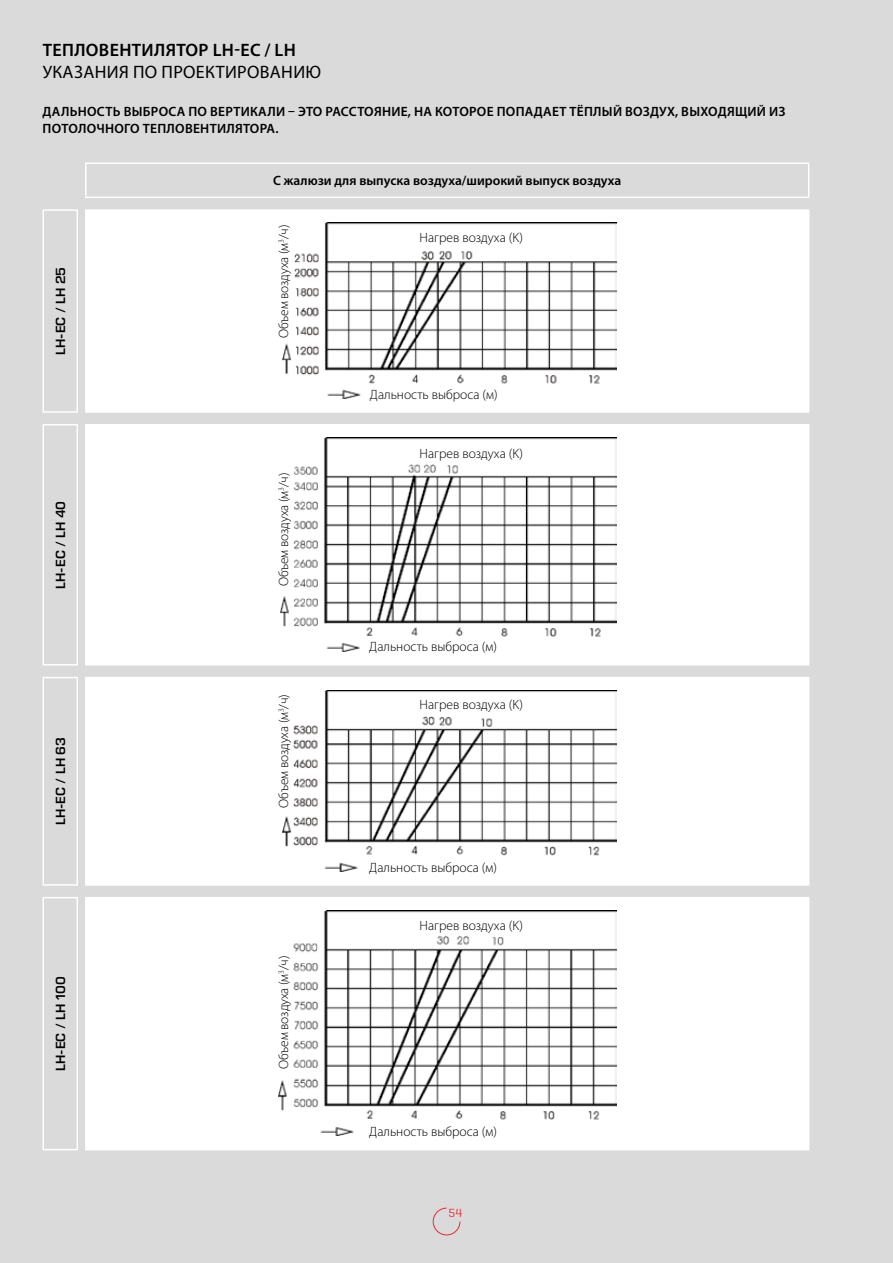
<style>
.page{position:relative;width:893px;height:1263px;background:#dadada}
.page>*{position:absolute;margin:0;border:0;box-sizing:border-box;transform-origin:0 0}
.t1{font:18px "Myriad Pro";letter-spacing:.02em;color:#000}
.t2{font:600 18px "Myriad Pro";letter-spacing:.02em;color:#000}
.t3{font:300 13.5px "Myriad Pro";color:#000}
.t4{font:600 13.5px/16.2px "Myriad Pro";letter-spacing:.02em;color:#000}
.t5{font:600 13.5px "Myriad Pro";color:#000}
.t6{font:600 13.5px "Eurostile Next LT Pro";color:#000}
.t7{font:300 12px "Center";color:#e62a32}
</style>
<div class="page">
<svg style="left:432px;top:1207px;width:29px;height:29px"></svg>
<div style="left:86px;top:211px;width:723px;height:938px;background:#fff"></div>
<hr style="left:85px;top:209px;width:724px;height:2px;background:#fff">
<hr style="left:85px;top:211px;width:2px;height:200px;background:#fff">
<hr style="left:808px;top:211px;width:1px;height:200px;background:#fff">
<hr style="left:85px;top:424px;width:724px;height:1px;background:#fff">
<hr style="left:85px;top:425px;width:2px;height:239px;background:#fff">
<hr style="left:808px;top:425px;width:1px;height:239px;background:#fff">
<hr style="left:85px;top:677px;width:724px;height:1px;background:#fff">
<hr style="left:85px;top:678px;width:2px;height:206px;background:#fff">
<hr style="left:808px;top:678px;width:1px;height:206px;background:#fff">
<hr style="left:85px;top:897px;width:724px;height:1px;background:#fff">
<hr style="left:85px;top:898px;width:2px;height:251px;background:#fff">
<hr style="left:808px;top:898px;width:1px;height:251px;background:#fff">
<hr style="left:85px;top:163px;width:724px;height:1px;background:#fff">
<hr style="left:85px;top:164px;width:2px;height:33px;background:#fff">
<hr style="left:808px;top:164px;width:1px;height:33px;background:#fff">
<hr style="left:85px;top:197px;width:724px;height:1px;background:#fff">
<hr style="left:85px;top:411px;width:724px;height:2px;background:#fff">
<hr style="left:85px;top:664px;width:724px;height:1px;background:#fff">
<hr style="left:85px;top:884px;width:724px;height:2px;background:#fff">
<hr style="left:85px;top:1149px;width:724px;height:1px;background:#fff">
<hr style="left:43px;top:209px;width:35px;height:2px;background:#fff">
<hr style="left:43px;top:211px;width:1px;height:200px;background:#fff">
<hr style="left:77px;top:211px;width:1px;height:200px;background:#fff">
<hr style="left:43px;top:411px;width:35px;height:2px;background:#fff">
<hr style="left:43px;top:424px;width:35px;height:1px;background:#fff">
<hr style="left:43px;top:425px;width:1px;height:239px;background:#fff">
<hr style="left:77px;top:425px;width:1px;height:239px;background:#fff">
<hr style="left:43px;top:664px;width:35px;height:1px;background:#fff">
<hr style="left:43px;top:677px;width:35px;height:1px;background:#fff">
<hr style="left:43px;top:678px;width:1px;height:206px;background:#fff">
<hr style="left:77px;top:678px;width:1px;height:206px;background:#fff">
<hr style="left:43px;top:884px;width:35px;height:2px;background:#fff">
<hr style="left:43px;top:897px;width:35px;height:1px;background:#fff">
<hr style="left:43px;top:898px;width:1px;height:251px;background:#fff">
<hr style="left:77px;top:898px;width:1px;height:251px;background:#fff">
<hr style="left:43px;top:1149px;width:35px;height:1px;background:#fff">
<img style="left:282px;top:223px;width:334px;height:175px">
<img style="left:281px;top:437px;width:335px;height:215px">
<img style="left:282px;top:690px;width:334px;height:182px">
<img style="left:278px;top:910px;width:338px;height:225px">
<h1 class="t2" style="left:43px;top:39px;width:255px">ТЕПЛОВЕНТИЛЯТОР LH-EC / LH</h1>
<h1 class="t1" style="left:43px;top:60px;width:280px">УКАЗАНИЯ ПО ПРОЕКТИРОВАНИЮ</h1>
<p class="t4" style="left:43px;top:103px;width:744px">ДАЛЬНОСТЬ ВЫБРОСА ПО ВЕРТИКАЛИ – ЭТО РАССТОЯНИЕ, НА КОТОРОЕ ПОПАДАЕТ ТЁПЛЫЙ ВОЗДУХ, ВЫХОДЯЩИЙ ИЗ<br>ПОТОЛОЧНОГО ТЕПЛОВЕНТИЛЯТОРА.</p>
<p class="t6" style="left:53px;top:355px;width:89px;rotate:-90deg">LH-EC / LH 25</p>
<p class="t6" style="left:53px;top:589px;width:89px;rotate:-90deg">LH-EC / LH 40</p>
<p class="t6" style="left:53px;top:825px;width:89px;rotate:-90deg">LH-EC / LH 63</p>
<p class="t6" style="left:53px;top:1071px;width:96px;rotate:-90deg">LH-EC / LH 100</p>
<p class="t5" style="left:273px;top:172px;width:350px">С жалюзи для выпуска воздуха/широкий выпуск воздуха</p>
<p class="t3" style="left:276px;top:338px;width:115px;rotate:-90deg">Объем воздуха (м<sup>3</sup>/ч)</p>
<p class="t3" style="left:276px;top:586px;width:115px;rotate:-90deg">Объем воздуха (м<sup>3</sup>/ч)</p>
<p class="t3" style="left:276px;top:808px;width:115px;rotate:-90deg">Объем воздуха (м<sup>3</sup>/ч)</p>
<p class="t3" style="left:276px;top:1069px;width:115px;rotate:-90deg">Объем воздуха (м<sup>3</sup>/ч)</p>
<p class="t3" style="left:420px;top:230px;width:105px">Нагрев воздуха (K)</p>
<p class="t3" style="left:370px;top:387px;width:129px">Дальность выброса (м)</p>
<p class="t3" style="left:420px;top:446px;width:105px">Нагрев воздуха (K)</p>
<p class="t3" style="left:369px;top:639px;width:129px">Дальность выброса (м)</p>
<p class="t3" style="left:420px;top:697px;width:105px">Нагрев воздуха (K)</p>
<p class="t3" style="left:369px;top:860px;width:129px">Дальность выброса (м)</p>
<p class="t3" style="left:420px;top:918px;width:105px">Нагрев воздуха (K)</p>
<p class="t3" style="left:369px;top:1124px;width:129px">Дальность выброса (м)</p>
<p class="t7" style="left:449px;top:1206px;width:16px">54</p>
</div>
